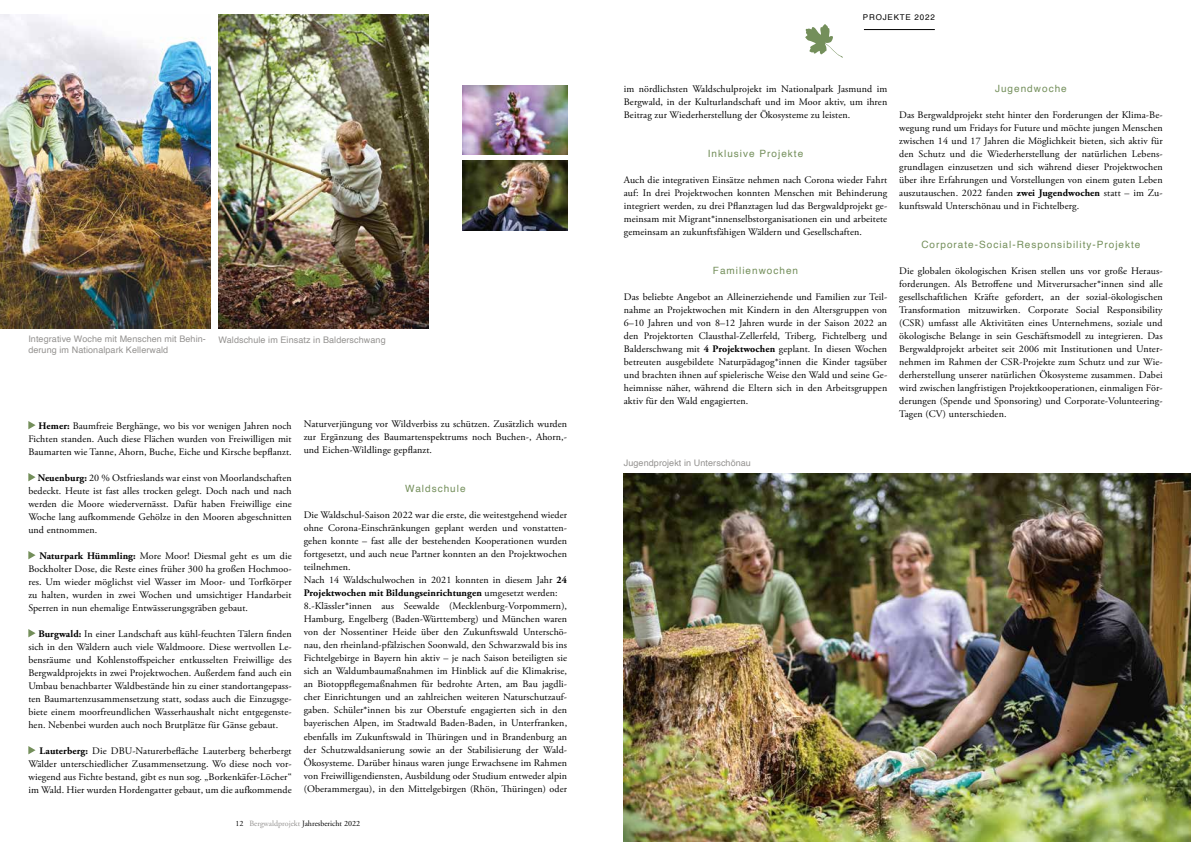
<style>
.page{position:relative;width:1191px;height:842px;background:#fff}
.page>*{position:absolute;margin:0;border:0;box-sizing:border-box;transform-origin:0 0}
.t1{font:10px/13px "Adobe Garamond Pro";letter-spacing:.01em;color:#000;text-align:justify}
.t2{font:10px "Helvetica";letter-spacing:.1em;color:#748f5b}
.t3{font:9px/10.8px "Helvetica";letter-spacing:.01em;color:#949290}
.t4{font:8px "Adobe Garamond";color:#000}
.t5{font:8px "Helvetica";letter-spacing:.1em;color:#000}
.s1{font-weight:700}
.s2{color:#949290}
</style>
<div class="page">
<svg style="left:28px;top:421px;width:8px;height:8px"></svg>
<svg style="left:28px;top:473px;width:8px;height:8px"></svg>
<svg style="left:28px;top:551px;width:8px;height:8px"></svg>
<svg style="left:28px;top:629px;width:8px;height:8px"></svg>
<svg style="left:28px;top:746px;width:8px;height:8px"></svg>
<hr style="left:864px;top:29px;width:70px;height:1px;background:#000">
<img style="left:218px;top:14px;width:210px;height:314px">
<img style="left:0;top:14px;width:210px;height:314px">
<img style="left:462px;top:85px;width:105px;height:70px">
<img style="left:462px;top:161px;width:105px;height:70px">
<img style="left:623px;top:473px;width:568px;height:369px">
<svg style="left:805px;top:24px;width:38px;height:34px"></svg>
<p class="t3" style="left:28px;top:334px;width:179px">Integrative Woche mit Menschen mit Behin&shy;derung im Nationalpark Kellerwald</p>
<p class="t3" style="left:218px;top:335px;width:169px">Waldschule im Einsatz in Balderschwang</p>
<p class="t1" style="left:28px;top:420px;width:265px;text-indent:10px"><span class="s1">Hemer:</span> Baumfreie Berghänge, wo bis vor wenigen Jahren noch Fichten standen. Auch diese Flächen wurden von Freiwilligen mit Baumarten wie Tanne, Ahorn, Buche, Eiche und Kirsche bepflanzt.</p>
<p class="t1" style="left:28px;top:472px;width:265px;text-indent:9px"><span class="s1">Neuenburg:</span> 20 % Ostfrieslands war einst von Moorlandschaften bedeckt. Heute ist fast alles trocken gelegt. Doch nach und nach werden die Moore wiedervernässt. Dafür haben Freiwillige eine Woche lang aufkommende Gehölze in den Mooren abgeschnitten und entnommen.</p>
<p class="t1" style="left:28px;top:550px;width:265px;text-indent:11px"><span class="s1">Naturpark Hümmling:</span> More Moor! Diesmal geht es um die Bockholter Dose, die Reste eines früher 300 ha großen Hochmoo&shy;res. Um wieder möglichst viel Wasser im Moor- und Torfkörper zu halten, wurden in zwei Wochen und umsichtiger Handarbeit Sperren in nun ehemalige Entwässerungsgräben gebaut.</p>
<p class="t1" style="left:28px;top:628px;width:265px;text-indent:10px"><span class="s1">Burgwald:</span> In einer Landschaft aus kühl-feuchten Tälern finden sich in den Wäldern auch viele Waldmoore. Diese wertvollen Le&shy;bensräume und Kohlenstoffspeicher entkusselten Freiwillige des Bergwaldprojekts in zwei Projektwochen. Außerdem fand auch ein Umbau benachbarter Waldbestände hin zu einer standortangepass&shy;ten Baumartenzusammensetzung statt, sodass auch die Einzugsge&shy;biete einem moorfreundlichen Wasserhaushalt nicht entgegenste&shy;hen. Nebenbei wurden auch noch Brutplätze für Gänse gebaut.</p>
<p class="t1" style="left:28px;top:745px;width:265px;text-indent:11px"><span class="s1">Lauterberg:</span> Die DBU-Naturerbefläche Lauterberg beherbergt Wälder unterschiedlicher Zusammensetzung. Wo diese noch vor&shy;wiegend aus Fichte bestand, gibt es nun sog. „Borkenkäfer-Löcher“ im Wald. Hier wurden Hordengatter gebaut, um die aufkommende</p>
<p class="t1" style="left:304px;top:418px;width:265px">Naturverjüngung vor Wildverbiss zu schützen. Zusätzlich wurden zur Ergänzung des Baumartenspektrums noch Buchen-, Ahorn,- und Eichen-Wildlinge gepflanzt.</p>
<p class="t2" style="left:405px;top:481px;width:62px">Waldschule</p>
<p class="t1" style="left:304px;top:509px;width:265px;text-align:left">Die Waldschul-Saison 2022 war die erste, die weitestgehend wieder ohne Corona-Einschränkungen geplant werden und vonstatten&shy;gehen konnte – fast alle der bestehenden Kooperationen wurden fortgesetzt, und auch neue Partner konnten an den Projektwochen teilnehmen.<br>Nach 14 Waldschulwochen in 2021 konnten in diesem Jahr <span class="s1">24<br>Projektwochen mit Bildungseinrichtungen</span> umgesetzt werden:<br>8.-Klässler*innen aus Seewalde (Mecklenburg-Vorpommern), Hamburg, Engelberg (Baden-Württemberg) und München waren von der Nossentiner Heide über den Zukunftswald Unterschö&shy;nau, den rheinland-pfälzischen Soonwald, den Schwarzwald bis ins Fichtelgebirge in Bayern hin aktiv – je nach Saison beteiligten sie sich an Waldumbaumaßnahmen im Hinblick auf die Klimakrise, an Biotoppflegemaßnahmen für bedrohte Arten, am Bau jagdli&shy;cher Einrichtungen und an zahlreichen weiteren Naturschutzauf&shy;gaben. Schüler*innen bis zur Oberstufe engagierten sich in den bayerischen Alpen, im Stadtwald Baden-Baden, in Unterfranken, ebenfalls im Zukunftswald in Thüringen und in Brandenburg an der Schutzwaldsanierung sowie an der Stabilisierung der Wald-Ökosysteme. Darüber hinaus waren junge Erwachsene im Rahmen von Freiwilligendiensten, Ausbildung oder Studium entweder alpin (Oberammergau), in den Mittelgebirgen (Rhön, Thüringen) oder</p>
<p class="t4" style="left:235px;top:819px;width:126px">12 <span class="s2">Bergwaldprojekt</span> Jahresbericht 2022</p>
<p class="t5" style="left:863px;top:11px;width:73px">PROJEKTE 2022</p>
<p class="t1" style="left:624px;top:83px;width:265px">im nördlichsten Waldschulprojekt im Nationalpark Jasmund im Bergwald, in der Kulturlandschaft und im Moor aktiv, um ihren Beitrag zur Wiederherstellung der Ökosysteme zu leisten.</p>
<p class="t2" style="left:708px;top:146px;width:97px">Inklusive Projekte</p>
<p class="t1" style="left:624px;top:174px;width:265px">Auch die integrativen Einsätze nehmen nach Corona wieder Fahrt auf: In drei Projektwochen konnten Menschen mit Behinderung integriert werden, zu drei Pflanztagen lud das Bergwaldprojekt ge&shy;meinsam mit Migrant*innenselbstorganisationen ein und arbeitete gemeinsam an zukunftsfähigen Wäldern und Gesellschaften.</p>
<p class="t2" style="left:713px;top:263px;width:87px">Familienwochen</p>
<p class="t1" style="left:624px;top:291px;width:265px">Das beliebte Angebot an Alleinerziehende und Familien zur Teil&shy;nahme an Projektwochen mit Kindern in den Altersgruppen von 6–10 Jahren und von 8–12 Jahren wurde in der Saison 2022 an den Projektorten Clausthal-Zellerfeld, Triberg, Fichtelberg und Balderschwang mit <span class="s1">4 Projektwochen</span> geplant. In diesen Wochen betreuten ausgebildete Naturpädagog*innen die Kinder tagsüber und brachten ihnen auf spielerische Weise den Wald und seine Ge&shy;heimnisse näher, während die Eltern sich in den Arbeitsgruppen aktiv für den Wald engagierten.</p>
<p class="t2" style="left:995px;top:81px;width:73px">Jugendwoche</p>
<p class="t1" style="left:899px;top:109px;width:265px">Das Bergwaldprojekt steht hinter den Forderungen der Klima-Be&shy;wegung rund um Fridays for Future und möchte jungen Menschen zwischen 14 und 17 Jahren die Möglichkeit bieten, sich aktiv für den Schutz und die Wiederherstellung der natürlichen Lebens&shy;grundlagen einzusetzen und sich während dieser Projektwochen über ihre Erfahrungen und Vorstellungen von einem guten Leben auszutauschen. 2022 fanden <span class="s1">zwei Jugendwochen</span> statt – im Zu&shy;kunftswald Unterschönau und in Fichtelberg.</p>
<p class="t2" style="left:921px;top:237px;width:221px">Corporate-Social-Responsibility-Projekte</p>
<p class="t1" style="left:899px;top:265px;width:265px">Die globalen ökologischen Krisen stellen uns vor große Heraus&shy;forderungen. Als Betroffene und Mitverursacher*innen sind alle gesellschaftlichen Kräfte gefordert, an der sozial-ökologischen Transformation mitzuwirken. Corporate Social Responsibility (CSR) umfasst alle Aktivitäten eines Unternehmens, soziale und ökologische Belange in sein Geschäftsmodell zu integrieren. Das Bergwaldprojekt arbeitet seit 2006 mit Institutionen und Unter&shy;nehmen im Rahmen der CSR-Projekte zum Schutz und zur Wie&shy;derherstellung unserer natürlichen Ökosysteme zusammen. Dabei wird zwischen langfristigen Projektkooperationen, einmaligen För&shy;derungen (Spende und Sponsoring) und Corporate-Volunteering-Tagen (CV) unterschieden.</p>
<p class="t3" style="left:624px;top:458px;width:129px">Jugendprojekt in Unterschönau</p>
</div>
